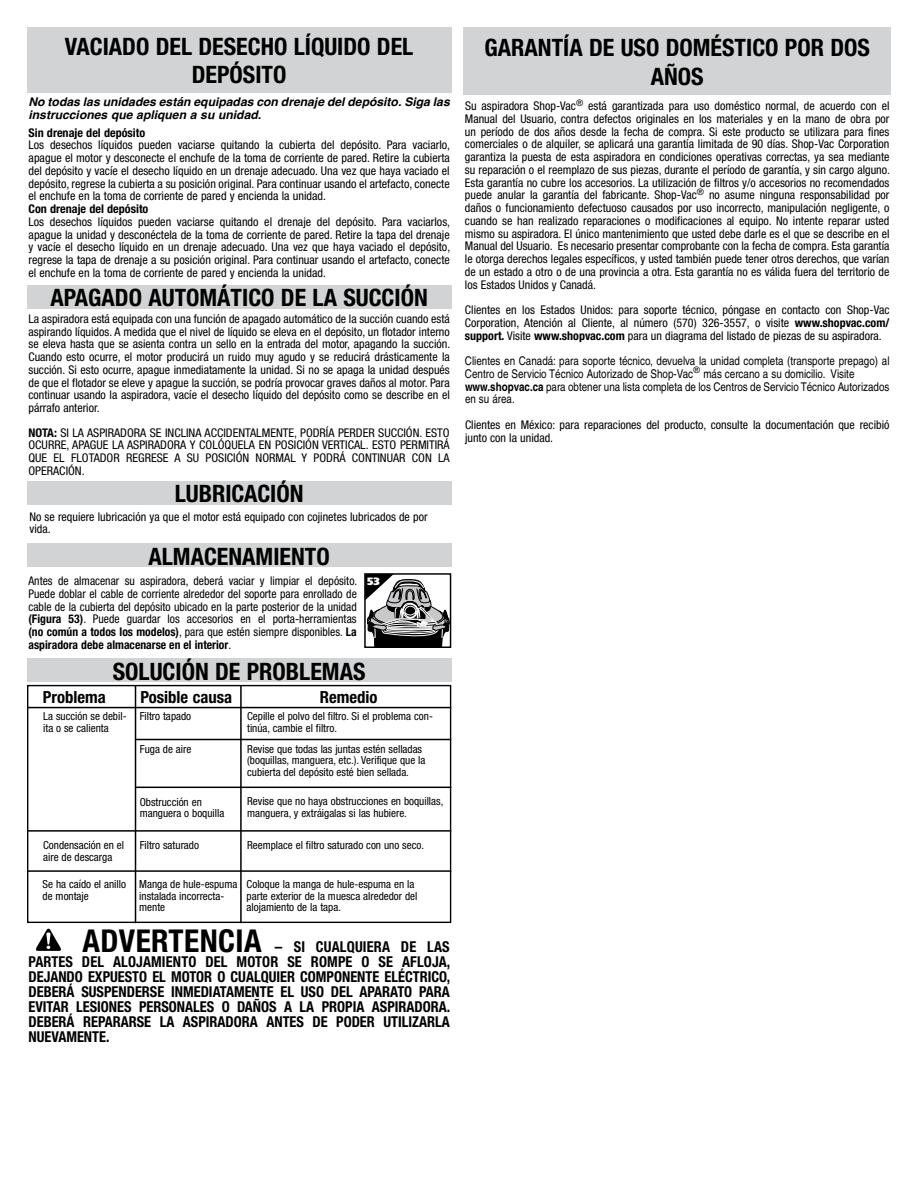
<style>
.page{position:relative;width:918px;height:1188px;background:#fff}
.page>*{position:absolute;margin:0;border:0;box-sizing:border-box;transform-origin:0 0}
.t1{font:700 condensed 24px/28.8px "Helvetica Neue";color:#000;text-align:center}
.t2{font:700 condensed 16.65px "Helvetica Neue";color:#000}
.t3{font:700 condensed 15px/15px "Helvetica Neue";color:#000;text-align:justify}
.t4{font:condensed 12px/12.8px "Helvetica Neue";color:#000;text-align:justify}
.t5{font:condensed 12px/12.8px "Helvetica";color:#000}
.t6{font:italic 700 12px/12.8px "Helvetica";color:#000}
.t7{font:700 condensed 12px "Helvetica Neue";color:#000}
.t8{font:condensed 11.1px/11.9px "Helvetica Neue";color:#000}
.t9{font:900 10.65px "Frutiger";color:#fff}
.s1{font-weight:700}
.s2{font-size:31.5px}
</style>
<div class="page">
<div style="left:27px;top:285px;width:424px;height:24px;background:#d1d3d4"></div>
<div style="left:27px;top:481px;width:424px;height:24px;background:#d1d3d4"></div>
<div style="left:27px;top:685px;width:424px;height:238px;border:1px solid #000"></div>
<div style="left:27px;top:658px;width:424px;height:24px;background:#d1d3d4"></div>
<svg style="left:35px;top:929px;width:26px;height:22px"></svg>
<div style="left:27px;top:544px;width:424px;height:23px;background:#d1d3d4"></div>
<div style="left:464px;top:27px;width:427px;height:68px;background:#d1d3d4"></div>
<div style="left:27px;top:27px;width:424px;height:65px;background:#d1d3d4"></div>
<hr style="left:135px;top:686px;width:1px;height:237px;background:#000">
<hr style="left:240px;top:685px;width:2px;height:238px;background:#000">
<hr style="left:136px;top:739px;width:315px;height:1px;background:#000">
<hr style="left:136px;top:787px;width:315px;height:1px;background:#000">
<hr style="left:27px;top:830px;width:424px;height:2px;background:#000">
<hr style="left:27px;top:870px;width:424px;height:2px;background:#000">
<hr style="left:27px;top:707px;width:424px;height:1px;background:#000">
<div style="left:364px;top:573px;width:87px;height:75px;border:1px solid #000"></div>
<svg style="left:365px;top:574px;width:84px;height:73px"></svg>
<h1 class="t1" style="left:65px;top:31px;width:350px">VACIADO DEL DESECHO LÍQUIDO DEL<br>DEPÓSITO</h1>
<p class="t6" style="left:28px;top:95px;width:423px">No todas las unidades están equipadas con drenaje del depósito. Siga las instrucciones que apliquen a su unidad.</p>
<p class="t7" style="left:28px;top:125px;width:118px">Sin drenaje del depósito</p>
<p class="t4" style="left:28px;top:139px;width:423px">Los desechos líquidos pueden vaciarse quitando la cubierta del depósito. Para vaciarlo, apague el motor y desconecte el enchufe de la toma de corriente de pared. Retire la cubierta del depósito y vacíe el desecho líquido en un drenaje adecuado. Una vez que haya vaciado el depósito, regrese la cubierta a su posición original. Para continuar usando el artefacto, conecte el enchufe en la toma de corriente de pared y encienda la unidad.</p>
<p class="t7" style="left:28px;top:202px;width:121px">Con drenaje del depósito</p>
<p class="t4" style="left:28px;top:215px;width:423px">Los desechos líquidos pueden vaciarse quitando el drenaje del depósito. Para vaciarlos, apague la unidad y desconéctela de la toma de corriente de pared. Retire la tapa del drenaje y vacíe el desecho líquido en un drenaje adecuado. Una vez que haya vaciado el depósito, regrese la tapa de drenaje a su posición original. Para continuar usando el artefacto, conecte el enchufe en la toma de corriente de pared y encienda la unidad.</p>
<h1 class="t1" style="left:50px;top:283px;width:379px">APAGADO AUTOMÁTICO DE LA SUCCIÓN</h1>
<p class="t4" style="left:28px;top:312px;width:423px">La aspiradora está equipada con una función de apagado automático de la succión cuando está aspirando líquidos. A medida que el nivel de líquido se eleva en el depósito, un flotador interno se eleva hasta que se asienta contra un sello en la entrada del motor, apagando la succión.<br>Cuando esto ocurre, el motor producirá un ruido muy agudo y se reducirá drásticamente la succión. Si esto ocurre, apague inmediatamente la unidad. Si no se apaga la unidad después de que el flotador se eleve y apague la succión, se podría provocar graves daños al motor. Para continuar usando la aspiradora, vacíe el desecho líquido del depósito como se describe en el párrafo anterior.</p>
<p class="t4" style="left:28px;top:426px;width:423px"><span class="s1">NOTA:</span> SI LA ASPIRADORA SE INCLINA ACCIDENTALMENTE, PODRÍA PERDER SUCCIÓN. ESTO OCURRE, APAGUE LA ASPIRADORA Y COLÓQUELA EN POSICIÓN VERTICAL. ESTO PERMITIRÁ QUE</p>
<p class="t4" style="left:28px;top:451px;width:423px;text-indent:25px">EL FLOTADOR REGRESE A SU POSICIÓN NORMAL Y PODRÁ CONTINUAR CON LA<br>OPERACIÓN.</p>
<h1 class="t1" style="left:175px;top:479px;width:130px">LUBRICACIÓN</h1>
<p class="t4" style="left:29px;top:510px;width:400px">No se requiere lubricación ya que el motor está equipado con cojinetes lubricados de por vida.</p>
<h1 class="t1" style="left:149px;top:542px;width:183px">ALMACENAMIENTO</h1>
<p class="t4" style="left:28px;top:574px;width:330px">Antes de almacenar su aspiradora, deberá vaciar y limpiar el depósito.<br>Puede doblar el cable de corriente alrededor del soporte para enrollado de cable de la cubierta del depósito ubicado en la parte posterior de la unidad <span class="s1">(Figura 53)</span>. Puede guardar los accesorios en el porta-herramientas <span class="s1">(no común a todos los modelos)</span>, para que estén siempre disponibles. <span class="s1">La aspiradora debe almacenarse en el interior</span>.</p>
<p class="t9" style="left:367px;top:575px;width:14px">53</p>
<h1 class="t1" style="left:113px;top:656px;width:254px">SOLUCIÓN DE PROBLEMAS</h1>
<h2 class="t2" style="left:43px;top:687px;width:64px">Problema</h2>
<h2 class="t2" style="left:141px;top:687px;width:93px">Posible causa</h2>
<h2 class="t2" style="left:320px;top:687px;width:59px">Remedio</h2>
<p class="t8" style="left:43px;top:710px;width:85px">La succión se debil&shy;ita o se calienta</p>
<p class="t8" style="left:140px;top:743px;width:53px">Fuga de aire</p>
<p class="t8" style="left:140px;top:710px;width:53px">Filtro tapado</p>
<p class="t8" style="left:247px;top:710px;width:187px">Cepille el polvo del filtro. Si el problema con&shy;tinúa, cambie el filtro.</p>
<p class="t8" style="left:247px;top:743px;width:180px">Revise que todas las juntas estén selladas (boquillas, manguera, etc.). Verifique que la cubierta del depósito esté bien sellada.</p>
<p class="t8" style="left:140px;top:796px;width:86px">Obstrucción en manguera o boquilla</p>
<p class="t8" style="left:247px;top:796px;width:198px">Revise que no haya obstrucciones en boquillas, manguera, y extráigalas si las hubiere.</p>
<p class="t8" style="left:43px;top:839px;width:82px">Condensación en el aire de descarga</p>
<p class="t8" style="left:43px;top:878px;width:85px">Se ha caído el anillo de montaje</p>
<p class="t8" style="left:139px;top:878px;width:100px">Manga de hule-espuma instalada incorrecta&shy;mente</p>
<p class="t8" style="left:247px;top:878px;width:172px">Coloque la manga de hule-espuma en la parte exterior de la muesca alrededor del alojamiento de la tapa.</p>
<p class="t8" style="left:140px;top:839px;width:61px">Filtro saturado</p>
<p class="t8" style="left:247px;top:839px;width:178px">Reemplace el filtro saturado con uno seco.</p>
<p class="t3" style="left:28px;top:939px;width:423px;text-indent:54px"><span class="s2">ADVERTENCIA</span> – SI CUALQUIERA DE LAS PARTES DEL ALOJAMIENTO DEL MOTOR SE ROMPE O SE AFLOJA, DEJANDO EXPUESTO EL MOTOR O CUALQUIER COMPONENTE ELÉCTRICO, DEBERÁ SUSPENDERSE INMEDIATAMENTE EL USO DEL APARATO PARA EVITAR LESIONES PERSONALES O DAÑOS A LA PROPIA ASPIRADORA.<br>DEBERÁ REPARARSE LA ASPIRADORA ANTES DE PODER UTILIZARLA NUEVAMENTE.</p>
<h1 class="t1" style="left:485px;top:33px;width:387px">GARANTÍA DE USO DOMÉSTICO POR DOS<br>AÑOS</h1>
<p class="t4" style="left:465px;top:100px;width:427px">Su aspiradora Shop-Vac<sup>®</sup> está garantizada para uso doméstico normal, de acuerdo con el Manual del Usuario, contra defectos originales en los materiales y en la mano de obra por un período de dos años desde la fecha de compra. Si este producto se utilizara para fines comerciales o de alquiler, se aplicará una garantía limitada de 90 días. Shop-Vac Corporation garantiza la puesta de esta aspiradora en condiciones operativas correctas, ya sea mediante su reparación o el reemplazo de sus piezas, durante el período de garantía, y sin cargo alguno.<br>Esta garantía no cubre los accesorios. La utilización de filtros y/o accesorios no recomendados puede anular la garantía del fabricante. Shop-Vac<sup>®</sup> no asume ninguna responsabilidad por daños o funcionamiento defectuoso causados por uso incorrecto, manipulación negligente, o cuando se han realizado reparaciones o modificaciones al equipo. No intente reparar usted mismo su aspiradora. El único mantenimiento que usted debe darle es el que se describe en el Manual del Usuario. Es necesario presentar comprobante con la fecha de compra. Esta garantía le otorga derechos legales específicos, y usted también puede tener otros derechos, que varían de un estado a otro o de una provincia a otra. Esta garantía no es válida fuera del territorio de los Estados Unidos y Canadá.</p>
<p class="t4" style="left:465px;top:303px;width:426px">Clientes en los Estados Unidos: para soporte técnico, póngase en contacto con Shop-Vac Corporation, Atención al Cliente, al número (570) 326-3557, o visite <span class="s1">www.shopvac.com/ support.</span> Visite <span class="s1">www.shopvac.com</span> para un diagrama del listado de piezas de su aspiradora.</p>
<p class="t5" style="left:465px;top:355px;width:426px">Clientes en Canadá: para soporte técnico, devuelva la unidad completa (transporte prepago) al Centro de Servicio Técnico Autorizado de Shop-Vac<sup>®</sup> más cercano a su domicilio. Visite <span class="s1">www.shopvac.ca</span> para obtener una lista completa de los Centros de Servicio Técnico Autorizados en su área.</p>
<p class="t4" style="left:465px;top:418px;width:426px">Clientes en México: para reparaciones del producto, consulte la documentación que recibió junto con la unidad.</p>
</div>
